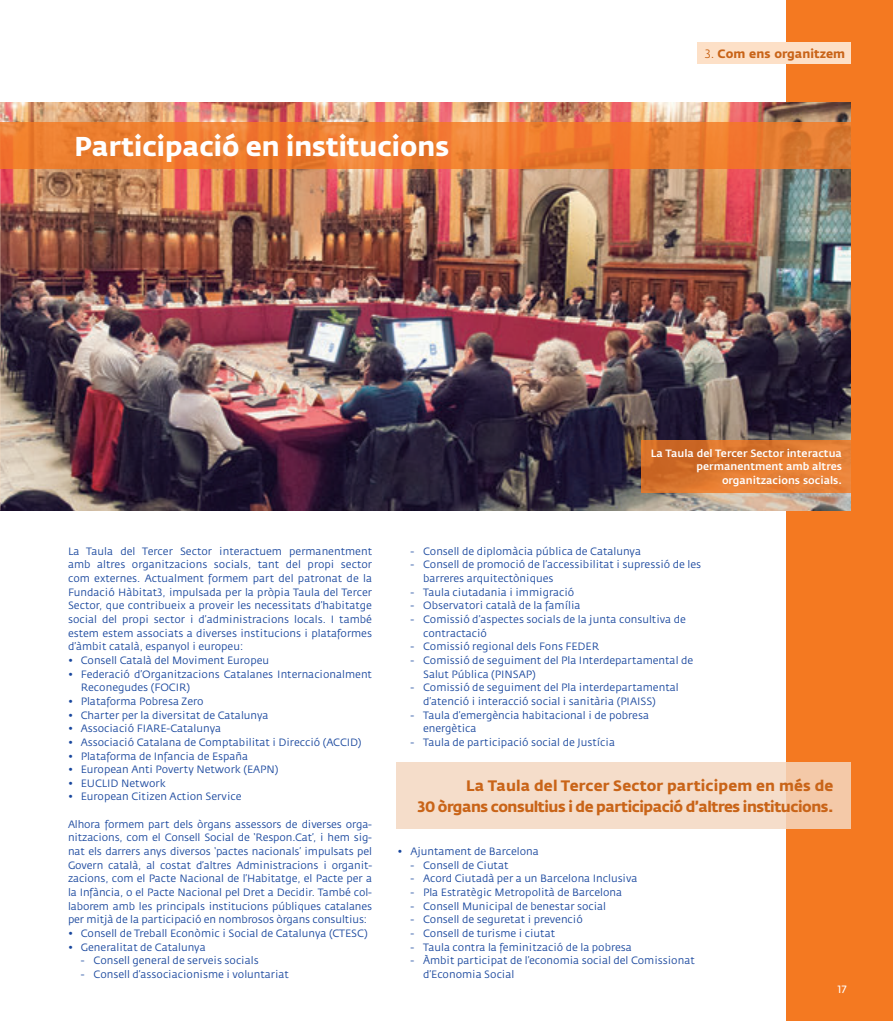
<style>
.page{position:relative;width:893px;height:1021px;background:#fff}
.page>*{position:absolute;margin:0;border:0;box-sizing:border-box;transform-origin:0 0}
._1_títols{font:700 27px "Fedra Sans";color:#fff}
.destacado_DCHA{font:700 15px/21px "Fedra Sans";letter-spacing:-.03em;color:#c96418;text-align:right}
.t1{font:700 12px "Fedra Sans";color:#c96418}
._3_text{font:10.5px/13.6px "Fedra Sans";color:#18469d}
.peus_foto{font:500 10.5px/13.5px "Fedra Sans";color:#fff;text-align:right}
.t2{font:10.5px "Fedra Sans";color:#fff}
.s1{font-weight:400}
</style>
<div class="page">
<div style="left:787px;top:0;width:106px;height:1020px;background:#f47921"></div>
<div style="left:697px;top:43px;width:153px;height:21px;background:#fde0c7"></div>
<img style="left:1px;top:102px;width:849px;height:408px">
<img style="left:0;top:102px;width:1px;height:408px">
<svg style="left:641px;top:441px;width:209px;height:52px"></svg>
<svg style="left:396px;top:762px;width:454px;height:67px;fill:#f5ddca"></svg>
<svg style="left:1px;top:122px;width:849px;height:47px;fill:#ef7d2f"></svg>
<hr style="left:0;top:122px;width:1px;height:47px;background:#f47921">
<p class="_1_títols" style="left:74px;top:130px;width:376px">Participació en institucions</p>
<p class="t1" style="left:705px;top:46px;width:142px"><span class="s1">3.</span> Com ens organitzem</p>
<p class="peus_foto" style="left:651px;top:447px;width:193px">La Taula del Tercer Sector interactua permanentment amb altres organitzacions socials.</p>
<p class="_3_text" style="left:68px;top:544px;width:306px;text-align:justify">La Taula del Tercer Sector interactuem permanentment amb altres organitzacions socials, tant del propi sector com externes. Actualment formem part del patronat de la Fundació Hàbitat3, impulsada per la pròpia Taula del Tercer Sector, que contribueix a proveir les necessitats d’habitatge social del propi sector i d’administracions locals. I també estem estem associats a diverses institucions i plataformes d’àmbit català, espanyol i europeu:</p>
<p class="_3_text" style="left:68px;top:653px;width:203px">• Consell Català del Moviment Europeu</p>
<p class="_3_text" style="left:81px;top:667px;width:293px;text-indent:-13px">• Federació d’Organitzacions Catalanes Internacionalment<br>Reconegudes (FOCIR)</p>
<p class="_3_text" style="left:68px;top:694px;width:137px">• Plataforma Pobresa Zero</p>
<p class="_3_text" style="left:68px;top:708px;width:202px">• Charter per la diversitat de Catalunya</p>
<p class="_3_text" style="left:68px;top:722px;width:155px">• Associació FIARE-Catalunya</p>
<p class="_3_text" style="left:68px;top:735px;width:295px">• Associació Catalana de Comptabilitat i Direcció (ACCID)</p>
<p class="_3_text" style="left:68px;top:749px;width:182px">• Plataforma de Infancia de España</p>
<p class="_3_text" style="left:68px;top:763px;width:212px">• European Anti Poverty Network (EAPN)</p>
<p class="_3_text" style="left:68px;top:776px;width:99px">• EUCLID Network</p>
<p class="_3_text" style="left:68px;top:790px;width:175px">• European Citizen Action Service</p>
<p class="_3_text" style="left:68px;top:817px;width:306px;text-align:justify">Alhora formem part dels òrgans assessors de diverses orga&shy;nitzacions, com el Consell Social de ‘Respon.Cat’, i hem sig&shy;nat els darrers anys diversos ‘pactes nacionals’ impulsats pel Govern català, al costat d’altres Administracions i organit&shy;zacions, com el Pacte Nacional de l’Habitatge, el Pacte per a la Infància, o el Pacte Nacional pel Dret a Decidir. També col· laborem amb les principals institucions públiques catalanes per mitjà de la participació en nombrosos òrgans consultius:</p>
<p class="_3_text" style="left:68px;top:926px;width:301px">• Consell de Treball Econòmic i Social de Catalunya (CTESC)</p>
<p class="_3_text" style="left:68px;top:940px;width:139px">• Generalitat de Catalunya</p>
<p class="_3_text" style="left:81px;top:954px;width:179px">- Consell general de serveis socials</p>
<p class="_3_text" style="left:81px;top:967px;width:210px">- Consell d’associacionisme i voluntariat</p>
<p class="_3_text" style="left:410px;top:544px;width:232px">- Consell de diplomàcia pública de Catalunya</p>
<p class="_3_text" style="left:423px;top:558px;width:279px;text-indent:-13px">- Consell de promoció de l’accessibilitat i supressió de les barreres arquitectòniques</p>
<p class="_3_text" style="left:410px;top:585px;width:166px">- Taula ciutadania i immigració</p>
<p class="_3_text" style="left:410px;top:599px;width:172px">- Observatori català de la família</p>
<p class="_3_text" style="left:423px;top:612px;width:264px;text-indent:-13px">- Comissió d’aspectes socials de la junta consultiva de contractació</p>
<p class="_3_text" style="left:410px;top:640px;width:190px">- Comissió regional dels Fons FEDER</p>
<p class="_3_text" style="left:423px;top:653px;width:272px;text-indent:-13px">- Comissió de seguiment del Pla Interdepartamental de<br>Salut Pública (PINSAP)</p>
<p class="_3_text" style="left:423px;top:681px;width:257px;text-indent:-13px">- Comissió de seguiment del Pla interdepartamental d’atenció i interacció social i sanitària (PIAISS)</p>
<p class="_3_text" style="left:423px;top:708px;width:227px;text-indent:-13px">- Taula d’emergència habitacional i de pobresa energètica</p>
<p class="_3_text" style="left:410px;top:735px;width:206px">- Taula de participació social de Justícia</p>
<p class="destacado_DCHA" style="left:417px;top:775px;width:417px">La Taula del Tercer Sector participem en més de<br>30 òrgans consultius i de participació d’altres institucions.</p>
<p class="_3_text" style="left:398px;top:844px;width:143px">• Ajuntament de Barcelona</p>
<p class="_3_text" style="left:410px;top:858px;width:100px">- Consell de Ciutat</p>
<p class="_3_text" style="left:410px;top:872px;width:229px">- Acord Ciutadà per a un Barcelona Inclusiva</p>
<p class="_3_text" style="left:410px;top:885px;width:213px">- Pla Estratègic Metropolità de Barcelona</p>
<p class="_3_text" style="left:410px;top:899px;width:197px">- Consell Municipal de benestar social</p>
<p class="_3_text" style="left:410px;top:913px;width:174px">- Consell de seguretat i prevenció</p>
<p class="_3_text" style="left:410px;top:926px;width:146px">- Consell de turisme i ciutat</p>
<p class="_3_text" style="left:410px;top:940px;width:223px">- Taula contra la feminització de la pobresa</p>
<p class="_3_text" style="left:423px;top:954px;width:273px;text-indent:-13px">- Àmbit participat de l’economia social del Comissionat d’Economia Social</p>
<p class="t2" style="left:837px;top:983px;width:10px">17</p>
</div>
